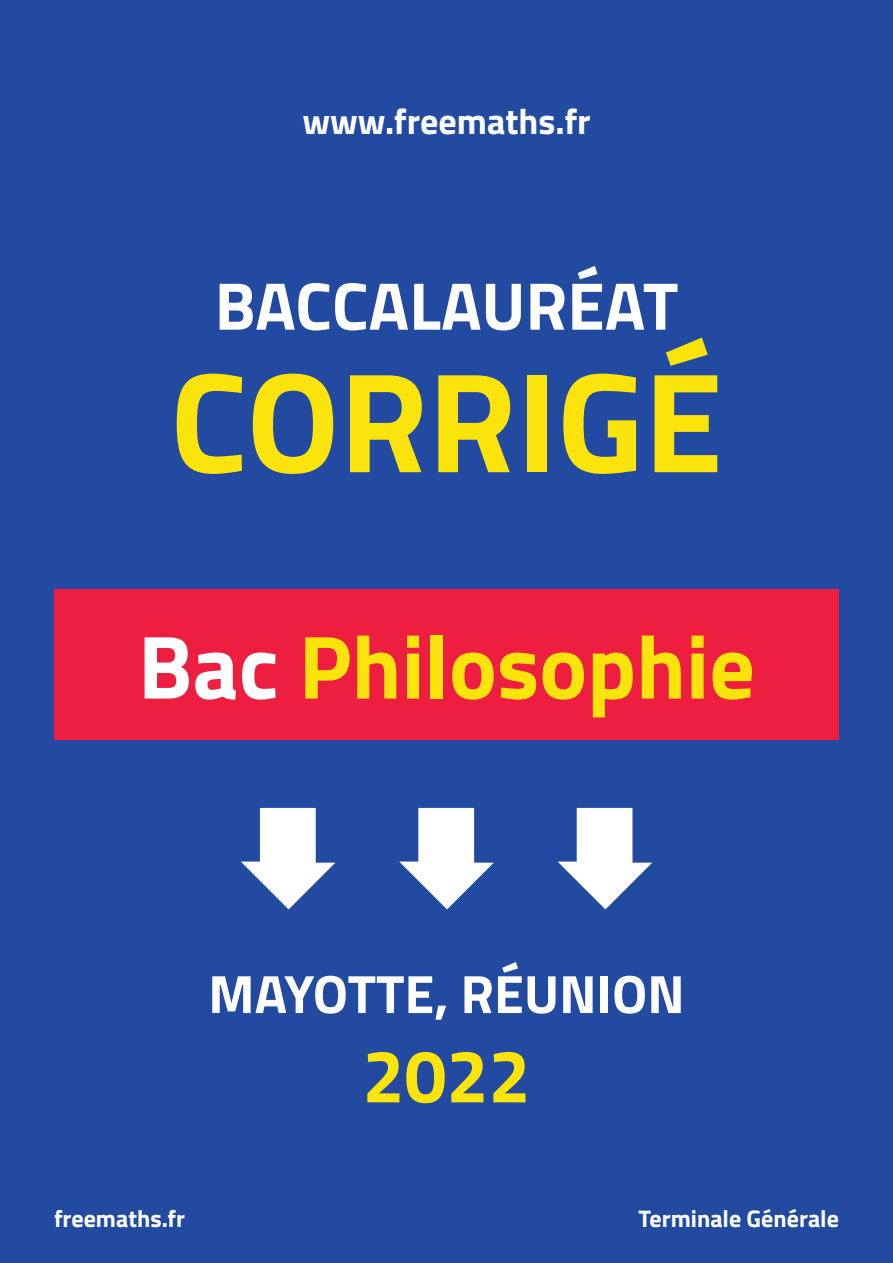
<style>
.page{position:relative;width:893px;height:1263px;background:#214aa0}
.page>*{position:absolute;margin:0;border:0;box-sizing:border-box;transform-origin:0 0}
.t1{font:700 142.5px "Titillium";color:#fbe30c}
.t2{font:700 90px "Titillium";color:#fbe30c}
.t3{font:700 75px "Titillium";color:#fbe30c}
.t4{font:700 67.5px "Titillium";color:#fff}
.t5{font:700 54px "Titillium";color:#fff}
.t6{font:700 36px "Titillium";color:#fff}
.t7{font:700 24px "Titillium";color:#fff}
.s1{color:#fff}
</style>
<div class="page">
<svg style="left:241px;top:808px;width:94px;height:101px"></svg>
<svg style="left:399px;top:808px;width:95px;height:101px"></svg>
<svg style="left:558px;top:808px;width:94px;height:101px"></svg>
<div style="left:54px;top:589px;width:785px;height:151px;background:#ed1e40"></div>
<h3 class="t6" style="left:302px;top:94px;width:290px">www.freemaths.fr</h3>
<h3 class="t4" style="left:215px;top:254px;width:465px">BACCALAURÉAT</h3>
<h1 class="t1" style="left:170px;top:313px;width:554px">CORRIGÉ</h1>
<h2 class="t2" style="left:138px;top:598px;width:619px"><span class="s1">Bac</span> Philosophie</h2>
<p class="t5" style="left:208px;top:953px;width:478px">MAYOTTE, RÉUNION</p>
<h3 class="t3" style="left:362px;top:1019px;width:169px">2022</h3>
<p class="t7" style="left:54px;top:1200px;width:133px">freemaths.fr</p>
<p class="t7" style="left:639px;top:1200px;width:202px">Terminale Générale</p>
</div>
